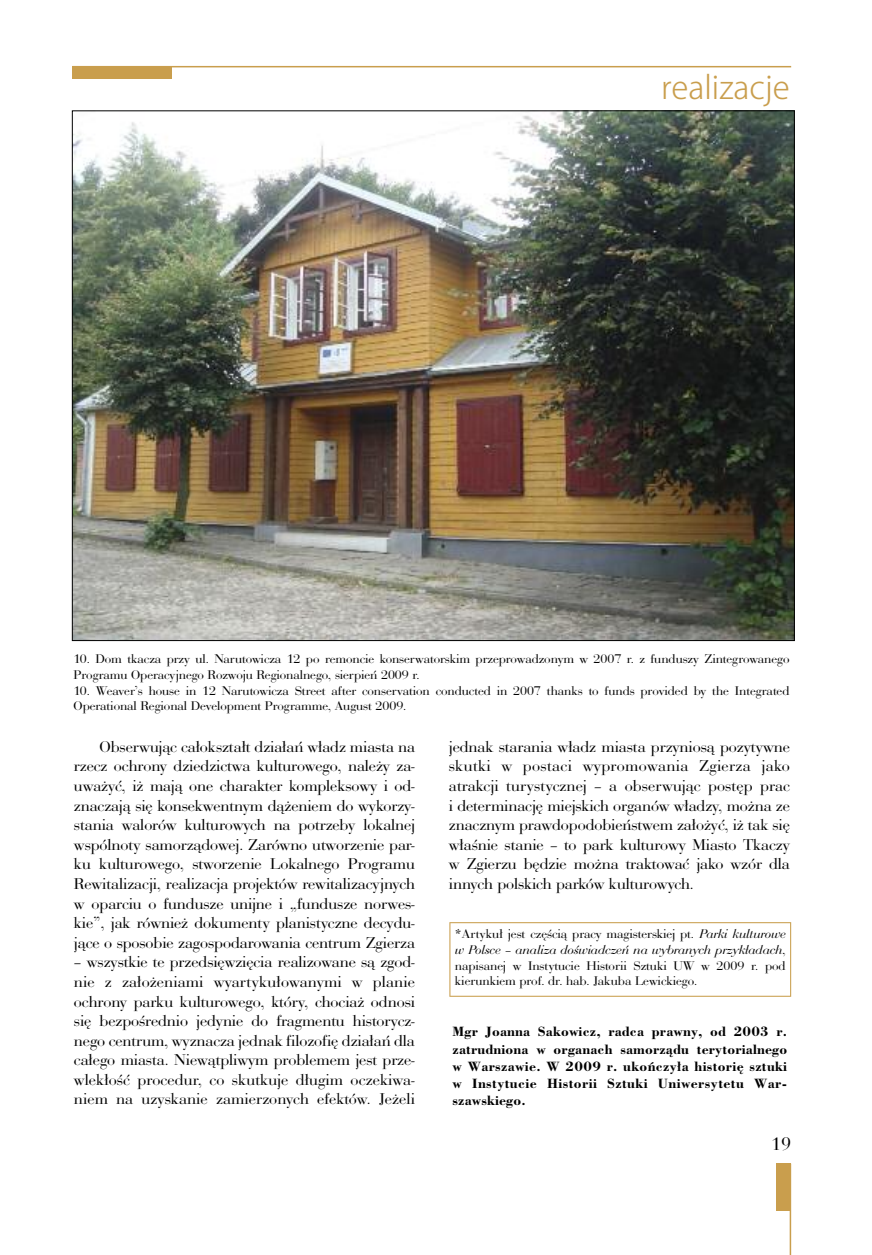
<style>
.page{position:relative;width:872px;height:1255px;background:#fff}
.page>*{position:absolute;margin:0;border:0;box-sizing:border-box;transform-origin:0 0}
.t1{font:300 31.5px "Koz Go Pro";color:#c99e4d}
.t2{font:18px "Pbauer Bodoni Roman";color:#000}
.t3{font:16.2px/19.6px "Bauer Bod DOT";color:#000;text-align:justify}
.t4{font:700 14.25px/17.2px "Bodoni EU";letter-spacing:.03em;color:#000;text-align:justify}
.t5{font:13.05px/15.6px "Bauer Bod DOT";color:#000}
.s1{font-style:italic}
</style>
<div class="page">
<div style="left:72px;top:66px;width:99px;height:13px;background:#c99e4d"></div>
<hr style="left:72px;top:66px;width:719px;height:1px;background:#c99e4d">
<div style="left:776px;top:1163px;width:15px;height:47px;background:#c99e4d"></div>
<hr style="left:789px;top:1163px;width:2px;height:91px;background:#c99e4d">
<img style="left:74px;top:113px;width:718px;height:525px">
<svg style="left:449px;top:922px;width:342px;height:74px"></svg>
<h1 class="t1" style="left:661px;top:67px;width:130px">realizacje</h1>
<p class="t5" style="left:74px;top:651px;width:717px">10. Dom tkacza przy ul. Narutowicza 12 po remoncie konserwatorskim przeprowadzonym w 2007 r. z funduszy Zintegrowanego<br>Programu Operacyjnego Rozwoju Regionalnego, sierpień 2009 r.</p>
<p class="t5" style="left:74px;top:682px;width:717px">10. Weaver’s house in 12 Narutowicza Street after conservation conducted in 2007 thanks to funds provided by the Integrated<br>Operational Regional Development Programme, August 2009.</p>
<p class="t3" style="left:74px;top:736px;width:342px;text-indent:26px">Obserwując całokształt działań władz miasta na rzecz ochrony dziedzictwa kulturowego, należy za&shy;uważyć, iż mają one charakter kompleksowy i od&shy;znaczają się konsekwentnym dążeniem do wykorzy&shy;stania walorów kulturowych na potrzeby lokalnej wspólnoty samorządowej. Zarówno utworzenie par&shy;ku kulturowego, stworzenie Lokalnego Programu Rewitalizacji, realizacja projektów rewitalizacyjnych w oparciu o fundusze unijne i „fundusze norwes&shy;kie”, jak również dokumenty planistyczne decydu&shy;jące o sposobie zagospodarowania centrum Zgierza</p>
<p class="t3" style="left:74px;top:951px;width:342px">– wszystkie te przedsięwzięcia realizowane są zgod&shy;nie z założeniami wyartykułowanymi w planie ochrony parku kulturowego, który, chociaż odnosi się bezpośrednio jedynie do fragmentu historycz&shy;nego centrum, wyznacza jednak filozofię działań dla całego miasta. Niewątpliwym problemem jest prze&shy;wlekłość procedur, co skutkuje długim oczekiwa&shy;niem na uzyskanie zamierzonych efektów. Jeżeli</p>
<p class="t3" style="left:449px;top:736px;width:342px">jednak starania władz miasta przyniosą pozytywne skutki w postaci wypromowania Zgierza jako atrakcji turystycznej – a obserwując postęp prac i determinację miejskich organów władzy, można ze znacznym prawdopodobieństwem założyć, iż tak się właśnie stanie – to park kulturowy Miasto Tkaczy w Zgierzu będzie można traktować jako wzór dla innych polskich parków kulturowych.</p>
<p class="t5" style="left:455px;top:926px;width:332px;text-align:justify">*Artykuł jest częścią pracy magisterskiej pt. <span class="s1">Parki kulturowe w Polsce – analiza doświadczeń na wybranych przykładach</span>, napisanej w Instytucie Historii Sztuki UW w 2009 r. pod kierunkiem prof. dr. hab. Jakuba Lewickiego.</p>
<p class="t4" style="left:452px;top:1023px;width:336px">Mgr Joanna Sakowicz, radca prawny, od 2003 r. zatrudniona w organach samorządu terytorialnego w Warszawie. W 2009 r. ukończyła historię sztuki w Instytucie Historii Sztuki Uniwersytetu War&shy;szawskiego.</p>
<p class="t2" style="left:771px;top:1132px;width:22px">19</p>
</div>
